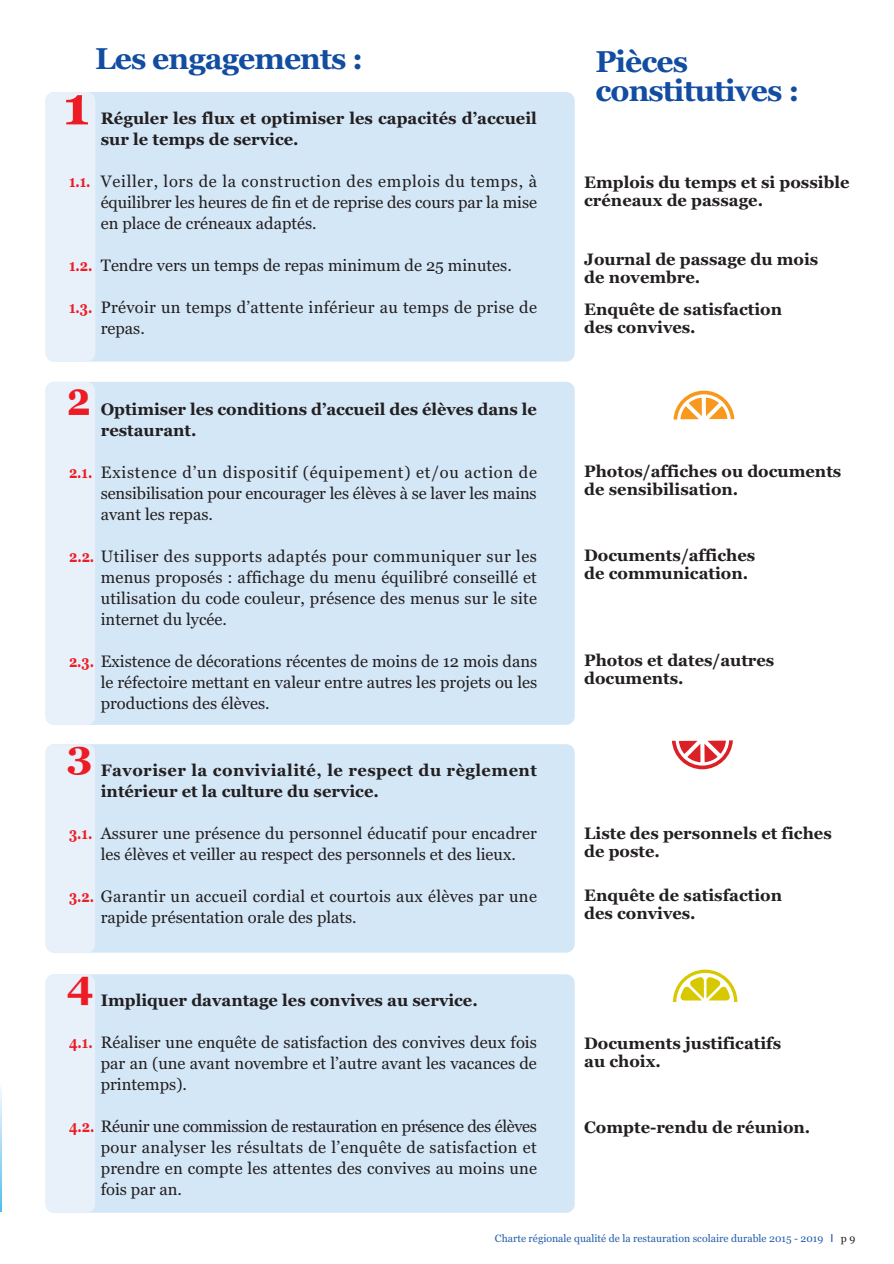
<style>
.page{position:relative;width:894px;height:1264px;background:#fff}
.page>*{position:absolute;margin:0;border:0;box-sizing:border-box;transform-origin:0 0}
.t1{font:700 54px "Georgia";color:#ed1c24}
.t2{font:700 47.55px "Georgia";color:#ed1c24;scale:.8 1}
.t3{font:700 39.3px "Georgia";color:#ed1c24;scale:1.06 1}
.t4{font:700 30px/28.5px "Georgia";letter-spacing:-.03em;color:#124da1}
.t5{font:16.5px/21px "Georgia";color:#231f20;text-align:justify}
.t6{font:700 16.5px/18px "Georgia";color:#231f20}
.t7{font:16.5px/21px "Georgia";letter-spacing:.02em;color:#231f20}
.t8{font:700 16.5px/21px "Georgia";letter-spacing:.025em;color:#231f20}
.t9{font:10.5px "Georgia";color:#255fac}
.s1{font-weight:700;color:#ed1c24}
.s2{font-family:"Futura";font-stretch:condensed;color:#124da1}
.s3{color:#231f20}
</style>
<div class="page">
<div style="left:46px;top:92px;width:528px;height:269px;background:#d4e7f7;border-radius:9px"></div>
<div style="left:46px;top:92px;width:49px;height:269px;background:#e8f1fa;border-radius:9px"></div>
<div style="left:46px;top:382px;width:528px;height:343px;background:#d4e7f7;border-radius:9px"></div>
<div style="left:46px;top:382px;width:49px;height:343px;background:#e8f1fa;border-radius:9px"></div>
<div style="left:46px;top:744px;width:528px;height:208px;background:#d4e7f7;border-radius:9px"></div>
<div style="left:46px;top:744px;width:49px;height:208px;background:#e8f1fa;border-radius:9px"></div>
<svg style="left:673px;top:390px;width:61px;height:29px"></svg>
<svg style="left:672px;top:740px;width:61px;height:29px"></svg>
<svg style="left:673px;top:969px;width:64px;height:32px"></svg>
<div style="left:46px;top:974px;width:528px;height:238px;background:#d4e7f7;border-radius:9px"></div>
<div style="left:46px;top:974px;width:49px;height:238px;background:#e8f1fa;border-radius:9px"></div>
<svg style="left:0;top:1087px;width:1px;height:124px"></svg>
<h3 class="t4" style="left:95px;top:46px;width:270px">Les engagements :</h3>
<h3 class="t4" style="left:595px;top:50px;width:205px">Pièces constitutives :</h3>
<h1 class="t1" style="left:63px;top:84px;width:28px">1</h1>
<p class="t6" style="left:101px;top:109px;width:438px;line-height:21px">Réguler les flux et optimiser les capacités d’accueil sur le temps de service.</p>
<p class="t5" style="left:101px;top:172px;width:438px;text-indent:-32px"><span class="s1">1.1.</span> Veiller, lors de la construction des emplois du temps, à équilibrer les heures de fin et de reprise des cours par la mise en place de créneaux adaptés.</p>
<p class="t5" style="left:69px;top:256px;width:444px"><span class="s1">1.2.</span> Tendre vers un temps de repas minimum de 25 minutes.</p>
<p class="t7" style="left:101px;top:298px;width:438px;text-indent:-32px"><span class="s1">1.3.</span> Prévoir un temps d’attente inférieur au temps de prise de repas.</p>
<p class="t6" style="left:584px;top:175px;width:267px">Emplois du temps et si possible créneaux de passage.</p>
<p class="t6" style="left:584px;top:252px;width:236px">Journal de passage du mois de novembre.</p>
<p class="t6" style="left:584px;top:301px;width:199px">Enquête de satisfaction des convives.</p>
<h2 class="t2" style="left:67px;top:379px;width:31px">2</h2>
<p class="t6" style="left:101px;top:400px;width:438px;line-height:21px">Optimiser les conditions d’accueil des élèves dans le restaurant.</p>
<p class="t5" style="left:101px;top:463px;width:438px;text-indent:-32px"><span class="s1">2.1.</span> Existence d’un dispositif (équipement) et/ou action de sensibilisation pour encourager les élèves à se laver les mains avant les repas.</p>
<p class="t5" style="left:101px;top:547px;width:438px;text-indent:-32px"><span class="s1">2.2.</span> Utiliser des supports adaptés pour communiquer sur les menus proposés : affichage du menu équilibré conseillé et utilisation du code couleur, présence des menus sur le site internet du lycée.</p>
<p class="t5" style="left:101px;top:652px;width:438px;text-indent:-32px"><span class="s1">2.3.</span> Existence de décorations récentes de moins de 12 mois dans le réfectoire mettant en valeur entre autres les projets ou les productions des élèves.</p>
<h3 class="t3" style="left:67px;top:738px;width:26px">3</h3>
<p class="t8" style="left:101px;top:761px;width:438px">Favoriser la convivialité, le respect du règlement intérieur et la culture du service.</p>
<p class="t5" style="left:101px;top:824px;width:438px;text-indent:-32px"><span class="s1">3.1.</span> Assurer une présence du personnel éducatif pour encadrer les élèves et veiller au respect des personnels et des lieux.</p>
<p class="t7" style="left:101px;top:887px;width:438px;text-indent:-32px"><span class="s1">3.2.</span> Garantir un accueil cordial et courtois aux élèves par une rapide présentation orale des plats.</p>
<h3 class="t3" style="left:67px;top:968px;width:27px">4</h3>
<p class="t6" style="left:101px;top:992px;width:378px">Impliquer davantage les convives au service.</p>
<p class="t5" style="left:101px;top:1033px;width:438px;text-indent:-32px"><span class="s1">4.1.</span> Réaliser une enquête de satisfaction des convives deux fois par an (une avant novembre et l’autre avant les vacances de printemps).</p>
<p class="t5" style="left:101px;top:1117px;width:438px;text-indent:-32px"><span class="s1">4.2.</span> Réunir une commission de restauration en présence des élèves pour analyser les résultats de l’enquête de satisfaction et prendre en compte les attentes des convives au moins une fois par an.</p>
<p class="t6" style="left:584px;top:463px;width:259px">Photos/affiches ou documents de sensibilisation.</p>
<p class="t6" style="left:584px;top:547px;width:173px">Documents/affiches de communication.</p>
<p class="t6" style="left:584px;top:652px;width:192px">Photos et dates/autres documents.</p>
<p class="t6" style="left:584px;top:825px;width:249px">Liste des personnels et fiches de poste.</p>
<p class="t6" style="left:584px;top:887px;width:199px">Enquête de satisfaction des convives.</p>
<p class="t6" style="left:584px;top:1035px;width:198px">Documents justificatifs au choix.</p>
<p class="t6" style="left:584px;top:1119px;width:228px">Compte-rendu de réunion.</p>
<p class="t9" style="left:495px;top:1234px;width:362px">Charte régionale qualité de la restauration scolaire durable 2015 - 2019 <span class="s2">I</span> <span class="s3">p 9</span></p>
</div>
